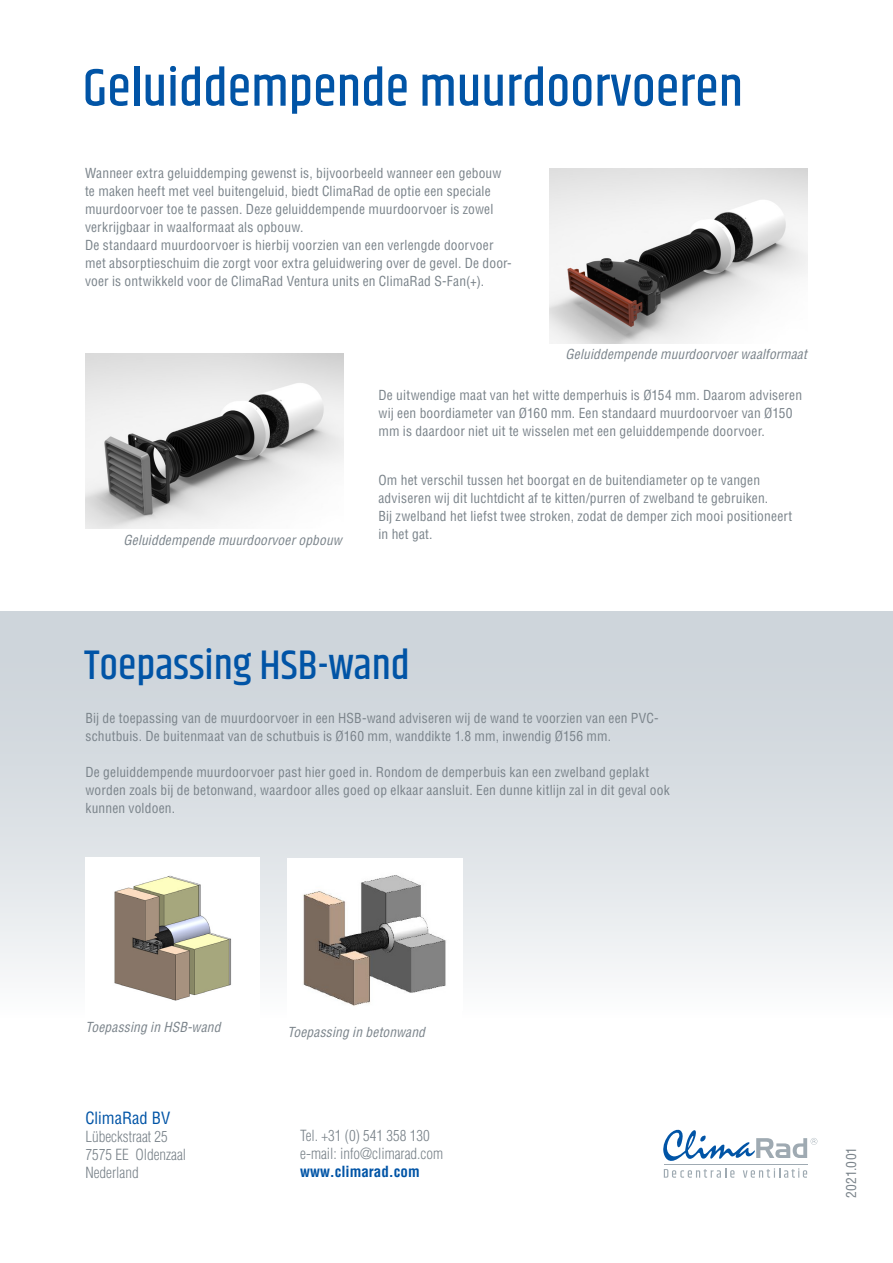
<style>
.page{position:relative;width:893px;height:1263px;background:#fff}
.page>*{position:absolute;margin:0;border:0;box-sizing:border-box;transform-origin:0 0}
.t1{font:500 54px "Khand";color:#0154a6}
.t2{font:500 42px "Khand";color:#0154a6}
.t3{font:condensed 16.5px "Helvetica LT Std";color:#0154a6}
.t4{font:300 condensed 15px/18px "Helvetica LT Std";color:#7a838a}
.t5{font:condensed 13.5px/18px "Helvetica LT Std";letter-spacing:.015em;color:#7a838a}
.t6{font:italic condensed 13.5px "Helvetica LT Std";letter-spacing:.01em;color:#7a838a}
.s1{font-weight:700;color:#0154a6}
</style>
<div class="page">
<div style="left:0;top:611px;width:893px;height:407px;background:linear-gradient(to bottom,#c6ced5,#f7f8f9)"></div>
<svg style="left:663px;top:1130px;width:154px;height:48px"></svg>
<div style="left:85px;top:858px;width:175px;height:160px;background:#fff"></div>
<img style="left:114px;top:875px;width:117px;height:126px">
<div style="left:287px;top:858px;width:175px;height:160px;background:#fff"></div>
<img style="left:303px;top:875px;width:143px;height:131px">
<img style="left:85px;top:354px;width:259px;height:174px">
<img style="left:549px;top:169px;width:259px;height:175px">
<p class="t1" style="left:83px;top:54px;width:662px">Geluiddempende muurdoorvoeren</p>
<p class="t5" style="left:85px;top:164px;width:418px">Wanneer extra geluiddemping gewenst is, bijvoorbeeld wanneer een gebouw te maken heeft met veel buitengeluid, biedt ClimaRad de optie een speciale muurdoorvoer toe te passen. Deze geluiddempende muurdoorvoer is zowel verkrijgbaar in waalformaat als opbouw.</p>
<p class="t5" style="left:85px;top:236px;width:428px">De standaard muurdoorvoer is hierbij voorzien van een verlengde doorvoer met absorptieschuim die zorgt voor extra geluidwering over de gevel. De door&shy;voer is ontwikkeld voor de ClimaRad Ventura units en ClimaRad S-Fan(+).</p>
<p class="t6" style="left:566px;top:346px;width:243px">Geluiddempende muurdoorvoer waalformaat</p>
<p class="t6" style="left:123px;top:531px;width:220px">Geluiddempende muurdoorvoer opbouw</p>
<p class="t5" style="left:378px;top:386px;width:425px">De uitwendige maat van het witte demperhuis is Ø154 mm. Daarom adviseren wij een boordiameter van Ø160 mm. Een standaard muurdoorvoer van Ø150 mm is daardoor niet uit te wisselen met een geluiddempende doorvoer.</p>
<p class="t5" style="left:378px;top:471px;width:391px">Om het verschil tussen het boorgat en de buitendiameter op te vangen adviseren wij dit luchtdicht af te kitten/purren of zwelband te gebruiken.</p>
<p class="t5" style="left:378px;top:507px;width:415px">Bij zwelband het liefst twee stroken, zodat de demper zich mooi positioneert</p>
<p class="t5" style="left:378px;top:525px;width:56px">in het gat.</p>
<p class="t2" style="left:84px;top:639px;width:327px">Toepassing HSB-wand</p>
<p class="t5" style="left:85px;top:709px;width:575px">Bij de toepassing van de muurdoorvoer in een HSB-wand adviseren wij de wand te voorzien van een PVC&shy;schutbuis. De buitenmaat van de schutbuis is Ø160 mm, wanddikte 1.8 mm, inwendig Ø156 mm.</p>
<p class="t5" style="left:85px;top:763px;width:586px">De geluiddempende muurdoorvoer past hier goed in. Rondom de demperbuis kan een zwelband geplakt worden zoals bij de betonwand, waardoor alles goed op elkaar aansluit. Een dunne kitlijn zal in dit geval ook kunnen voldoen.</p>
<p class="t6" style="left:85px;top:1019px;width:137px">Toepassing in HSB-wand</p>
<p class="t6" style="left:287px;top:1023px;width:139px">Toepassing in betonwand</p>
<p class="t3" style="left:85px;top:1107px;width:86px">ClimaRad BV</p>
<p class="t4" style="left:85px;top:1127px;width:102px">Lübeckstraat 25<br>7575 EE Oldenzaal<br>Nederland</p>
<p class="t4" style="left:300px;top:1126px;width:144px">Tel. +31 (0) 541 358 130 e-mail: info@climarad.com <span class="s1">www.climarad.com</span></p>
<p class="t5" style="left:842px;top:1198px;width:53px;rotate:-90deg">2021.001</p>
</div>
